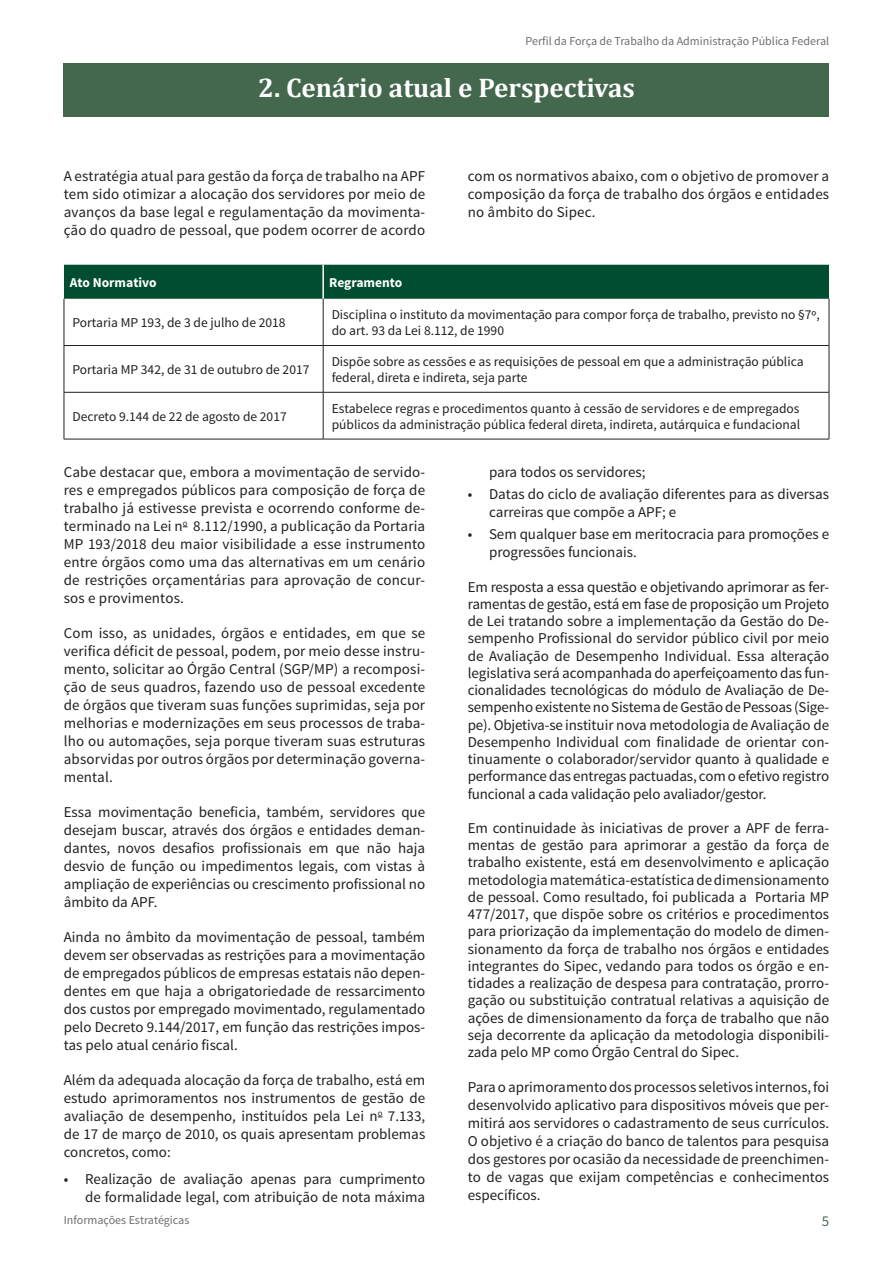
<style>
.page{position:relative;width:893px;height:1263px;background:#fff}
.page>*{position:absolute;margin:0;border:0;box-sizing:border-box;transform-origin:0 0}
.t1{font:700 27px "Cambria";color:#fff}
.t2{font:15px/18px "Source Sans Pro";color:#231f20;text-align:justify}
.t3{font:15px "Source Sans Pro";color:#4d6f55}
.t4{font:13.5px/16.2px "Source Sans Pro";color:#231f20}
.t5{font:700 13.5px "Source Sans Pro";color:#fff}
.t6{font:12px "Source Sans Pro";color:#6c6d70}
</style>
<div class="page">
<div style="left:64px;top:64px;width:765px;height:53px;background:#44684e"></div>
<div style="left:64px;top:265px;width:765px;height:34px;background:#014d2f"></div>
<hr style="left:64px;top:299px;width:1px;height:46px;background:#231f20">
<hr style="left:323px;top:299px;width:1px;height:46px;background:#231f20">
<hr style="left:829px;top:299px;width:1px;height:46px;background:#231f20">
<hr style="left:64px;top:345px;width:259px;height:1px;background:#231f20">
<hr style="left:64px;top:346px;width:1px;height:46px;background:#231f20">
<hr style="left:323px;top:345px;width:506px;height:1px;background:#231f20">
<hr style="left:323px;top:346px;width:1px;height:46px;background:#231f20">
<hr style="left:829px;top:346px;width:1px;height:46px;background:#231f20">
<hr style="left:64px;top:392px;width:259px;height:1px;background:#231f20">
<hr style="left:64px;top:392px;width:1px;height:47px;background:#231f20">
<hr style="left:323px;top:392px;width:506px;height:1px;background:#231f20">
<hr style="left:323px;top:392px;width:1px;height:47px;background:#231f20">
<hr style="left:829px;top:392px;width:1px;height:47px;background:#231f20">
<hr style="left:64px;top:439px;width:259px;height:1px;background:#231f20">
<hr style="left:323px;top:439px;width:506px;height:1px;background:#231f20">
<hr style="left:322px;top:265px;width:2px;height:34px;background:#fff">
<p class="t6" style="left:526px;top:34px;width:305px">Perfil da Força de Trabalho da Administração Pública Federal</p>
<h1 class="t1" style="left:258px;top:69px;width:378px">2. Cenário atual e Perspectivas</h1>
<p class="t2" style="left:64px;top:168px;width:363px">A estratégia atual para gestão da força de trabalho na APF tem sido otimizar a alocação dos servidores por meio de avanços da base legal e regulamentação da movimenta&shy;ção do quadro de pessoal, que podem ocorrer de acordo</p>
<p class="t2" style="left:468px;top:168px;width:363px">com os normativos abaixo, com o objetivo de promover a composição da força de trabalho dos órgãos e entidades no âmbito do Sipec.</p>
<p class="t5" style="left:70px;top:274px;width:88px">Ato Normativo</p>
<p class="t5" style="left:329px;top:274px;width:75px">Regramento</p>
<p class="t4" style="left:72px;top:315px;width:215px">Portaria MP 193, de 3 de julho de 2018</p>
<p class="t4" style="left:332px;top:307px;width:490px">Disciplina o instituto da movimentação para compor força de trabalho, previsto no §7º, do art. 93 da Lei 8.112, de 1990</p>
<p class="t4" style="left:72px;top:362px;width:238px">Portaria MP 342, de 31 de outubro de 2017</p>
<p class="t4" style="left:332px;top:353px;width:473px">Dispõe sobre as cessões e as requisições de pessoal em que a administração pública federal, direta e indireta, seja parte</p>
<p class="t4" style="left:72px;top:408px;width:216px">Decreto 9.144 de 22 de agosto de 2017</p>
<p class="t4" style="left:332px;top:400px;width:470px">Estabelece regras e procedimentos quanto à cessão de servidores e de empregados públicos da administração pública federal direta, indireta, autárquica e fundacional</p>
<p class="t2" style="left:64px;top:463px;width:363px">Cabe destacar que, embora a movimentação de servido&shy;res e empregados públicos para composição de força de trabalho já estivesse prevista e ocorrendo conforme de&shy;terminado na Lei n<sup>o</sup> 8.112/1990, a publicação da Portaria MP 193/2018 deu maior visibilidade a esse instrumento entre órgãos como uma das alternativas em um cenário de restrições orçamentárias para aprovação de concur&shy;sos e provimentos.</p>
<p class="t2" style="left:64px;top:624px;width:363px">Com isso, as unidades, órgãos e entidades, em que se verifica déficit de pessoal, podem, por meio desse instru&shy;mento, solicitar ao Órgão Central (SGP/MP) a recomposi&shy;ção de seus quadros, fazendo uso de pessoal excedente de órgãos que tiveram suas funções suprimidas, seja por melhorias e modernizações em seus processos de traba&shy;lho ou automações, seja porque tiveram suas estruturas absorvidas por outros órgãos por determinação governa&shy;mental.</p>
<p class="t2" style="left:64px;top:803px;width:363px">Essa movimentação beneficia, também, servidores que desejam buscar, através dos órgãos e entidades deman&shy;dantes, novos desafios profissionais em que não haja desvio de função ou impedimentos legais, com vistas à ampliação de experiências ou crescimento profissional no âmbito da APF.</p>
<p class="t2" style="left:64px;top:928px;width:363px">Ainda no âmbito da movimentação de pessoal, também devem ser observadas as restrições para a movimentação de empregados públicos de empresas estatais não depen&shy;dentes em que haja a obrigatoriedade de ressarcimento dos custos por empregado movimentado, regulamentado pelo Decreto 9.144/2017, em função das restrições impos&shy;tas pelo atual cenário fiscal.</p>
<p class="t2" style="left:64px;top:1071px;width:363px">Além da adequada alocação da força de trabalho, está em estudo aprimoramentos nos instrumentos de gestão de avaliação de desempenho, instituídos pela Lei n<sup>o</sup> 7.133, de 17 de março de 2010, os quais apresentam problemas concretos, como:</p>
<p class="t2" style="left:64px;top:1170px;width:363px;text-align:right">• Realização de avaliação apenas para cumprimento de formalidade legal, com atribuição de nota máxima</p>
<p class="t2" style="left:489px;top:463px;width:158px">para todos os servidores;</p>
<p class="t2" style="left:489px;top:485px;width:342px;text-indent:-21px">• Datas do ciclo de avaliação diferentes para as diversas carreiras que compõe a APF; e</p>
<p class="t2" style="left:489px;top:526px;width:342px;text-indent:-21px">• Sem qualquer base em meritocracia para promoções e progressões funcionais.</p>
<p class="t2" style="left:468px;top:578px;width:363px;line-height:17.2px">Em resposta a essa questão e objetivando aprimorar as fer&shy;ramentas de gestão, está em fase de proposição um Projeto de Lei tratando sobre a implementação da Gestão do De&shy;sempenho Profissional do servidor público civil por meio de Avaliação de Desempenho Individual. Essa alteração legislativa será acompanhada do aperfeiçoamento das fun&shy;cionalidades tecnológicas do módulo de Avaliação de De&shy;sempenho existente no Sistema de Gestão de Pessoas (Sige&shy;pe). Objetiva-se instituir nova metodologia de Avaliação de Desempenho Individual com finalidade de orientar con&shy;tinuamente o colaborador/servidor quanto à qualidade e performance das entregas pactuadas, com o efetivo registro funcional a cada validação pelo avaliador/gestor.</p>
<p class="t2" style="left:468px;top:820px;width:363px;line-height:17.2px">Em continuidade às iniciativas de prover a APF de ferra&shy;mentas de gestão para aprimorar a gestão da força de trabalho existente, está em desenvolvimento e aplicação metodologia matemática-estatística de dimensionamento de pessoal. Como resultado, foi publicada a Portaria MP 477/2017, que dispõe sobre os critérios e procedimentos para priorização da implementação do modelo de dimen&shy;sionamento da força de trabalho nos órgãos e entidades integrantes do Sipec, vedando para todos os órgão e en&shy;tidades a realização de despesa para contratação, prorro&shy;gação ou substituição contratual relativas a aquisição de ações de dimensionamento da força de trabalho que não seja decorrente da aplicação da metodologia disponibili&shy;zada pelo MP como Órgão Central do Sipec.</p>
<p class="t2" style="left:468px;top:1078px;width:363px">Para o aprimoramento dos processos seletivos internos, foi desenvolvido aplicativo para dispositivos móveis que per&shy;mitirá aos servidores o cadastramento de seus currículos.<br>O objetivo é a criação do banco de talentos para pesquisa dos gestores por ocasião da necessidade de preenchimen&shy;to de vagas que exijam competências e conhecimentos específicos.</p>
<p class="t6" style="left:64px;top:1212px;width:127px">Informações Estratégicas</p>
<p class="t3" style="left:822px;top:1212px;width:9px">5</p>
</div>
